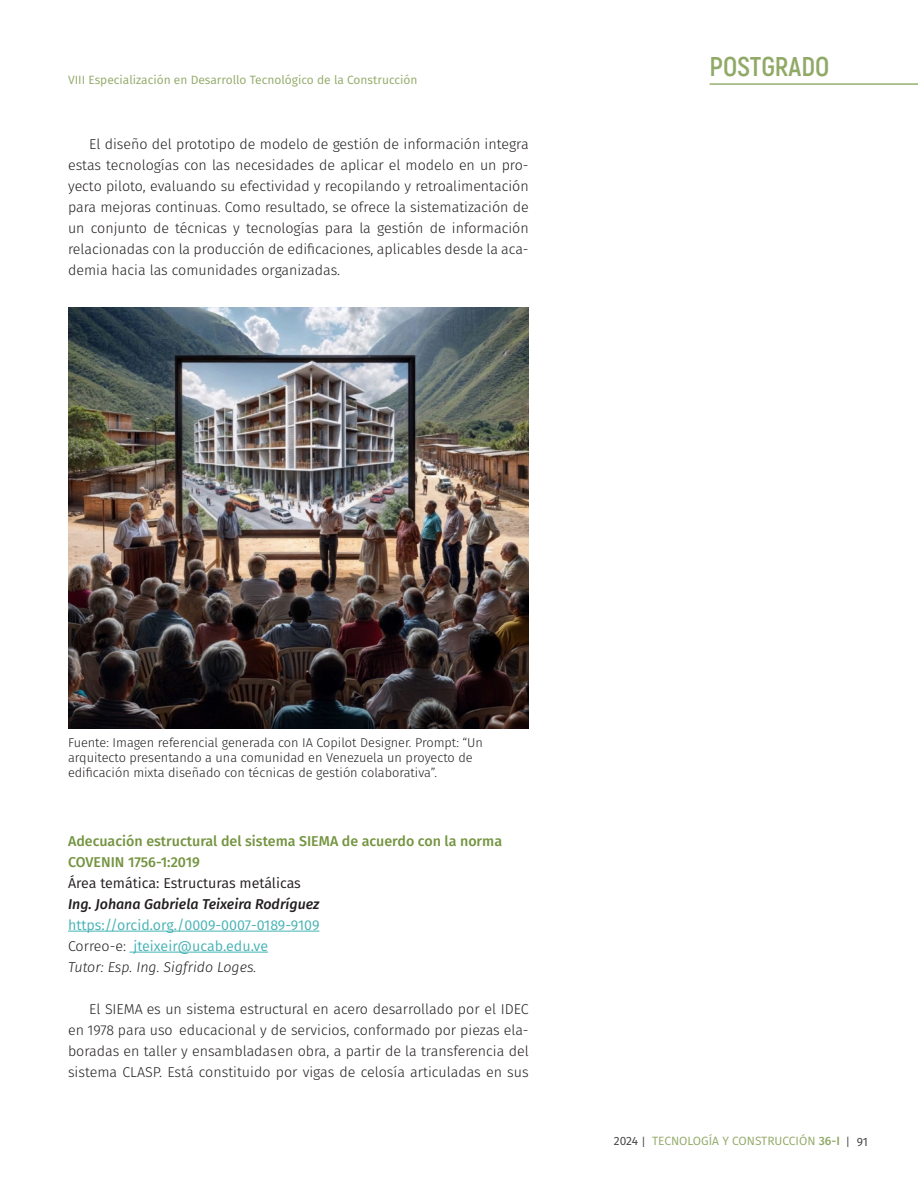
<style>
.page{position:relative;width:918px;height:1188px;background:#fff}
.page>*{position:absolute;margin:0;border:0;box-sizing:border-box;transform-origin:0 0}
.t1{font:700 27px "Akrobat";color:#90a966}
.mancha{font:300 14.25px/21px "Fira Sans";color:#231f20;text-align:justify}
.TITULO_2{font:500 14.25px/21px "Fira Sans";color:#749440}
.TITULO_3{font:14.25px "Fira Sans";color:#46b2b5}
.TITULO_3-2{font:italic 500 14.25px "Fira Sans";color:#231f20}
.TITULO_3-3{font:14.25px "Fira Sans";color:#231f20}
.TITULO_3-4{font:italic 300 14.25px "Fira Sans";color:#231f20}
.Fuentes{font:300 12.75px/15.3px "Fira Sans";color:#231f20}
.t2{font:12px "Fira Sans";color:#90a966}
.s1{font-weight:300;color:#231f20}
.s2{color:#3e3e3f}
.s3{font-weight:300;font-size:15px;color:#494949}
.s4{font-weight:500}
</style>
<div class="page">
<img style="left:68px;top:307px;width:461px;height:422px">
<hr style="left:68px;top:931px;width:251px;height:1px;background:#46b2b5">
<hr style="left:130px;top:952px;width:138px;height:1px;background:#46b2b5">
<hr style="left:710px;top:83px;width:208px;height:2px;background:#749440">
<p class="t2" style="left:68px;top:71px;width:351px">VIII Especialización en Desarrollo Tecnológico de la Construcción</p>
<p class="mancha" style="left:68px;top:134px;width:462px;text-indent:21px">El diseño del prototipo de modelo de gestión de información integra estas tecnologías con las necesidades de aplicar el modelo en un pro&shy;yecto piloto, evaluando su efectividad y recopilando y retroalimentación para mejoras continuas. Como resultado, se ofrece la sistematización de un conjunto de técnicas y tecnologías para la gestión de información relacionadas con la producción de edificaciones, aplicables desde la aca&shy;demia hacia las comunidades organizadas.</p>
<p class="t1" style="left:710px;top:50px;width:121px">POSTGRADO</p>
<p class="Fuentes" style="left:68px;top:735px;width:417px">Fuente: Imagen referencial generada con IA Copilot Designer. Prompt: “Un arquitecto presentando a una comunidad en Venezuela un proyecto de edificación mixta diseñado con técnicas de gestión colaborativa”.</p>
<p class="TITULO_2" style="left:68px;top:830px;width:436px">Adecuación estructural del sistema SIEMA de acuerdo con la norma<br>COVENIN 1756-1:2019</p>
<p class="TITULO_3-3" style="left:68px;top:872px;width:234px">Área temática: Estructuras metálicas</p>
<p class="TITULO_3-2" style="left:68px;top:892px;width:253px">Ing. Johana Gabriela Teixeira Rodríguez</p>
<p class="TITULO_3" style="left:68px;top:914px;width:253px">https://orcid.org./0009-0007-0189-9109</p>
<p class="TITULO_3" style="left:68px;top:935px;width:202px"><span class="s1">Correo-e:</span> jteixeir@ucab.edu.ve</p>
<p class="TITULO_3-4" style="left:68px;top:957px;width:190px">Tutor: Esp. Ing. Sigfrido Loges.</p>
<p class="mancha" style="left:68px;top:998px;width:462px;text-indent:21px">El SIEMA es un sistema estructural en acero desarrollado por el IDEC en 1978 para uso educacional y de servicios, conformado por piezas ela&shy;boradas en taller y ensambladas en obra, a partir de la transferencia del sistema CLASP. Está constituido por vigas de celosía articuladas en sus</p>
<p class="t2" style="left:614px;top:1132px;width:256px"><span class="s2">2024</span> <span class="s3">I</span> TECNOLOGÍA Y CONSTRUCCIÓN <span class="s4">36-I</span> <span class="s3">I</span> <span class="s2">91</span></p>
</div>
